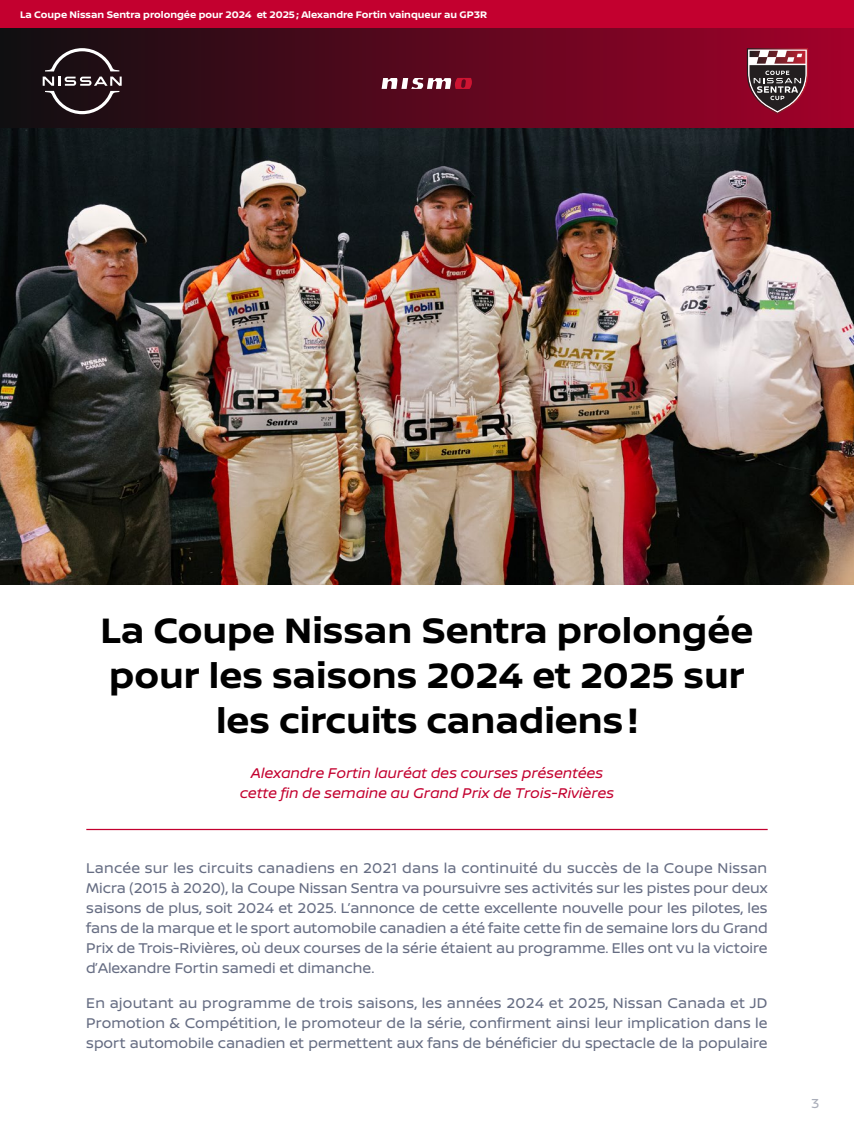
<style>
.page{position:relative;width:854px;height:1139px;background:#fff}
.page>*{position:absolute;margin:0;border:0;box-sizing:border-box;transform-origin:0 0}
.Titre_communiqué{font:700 37.5px/45px "Nissan Brand";color:#000;text-align:center}
.Texte{font:15px/20px "Nissan Brand";color:#656c82;text-align:justify}
.Intro_communiqué__le{font:italic 15px/20px "Nissan Brand";color:#c3002f;text-align:center}
.t1{font:13.88px "Nissan Brand";color:#a9adb9}
.Ancre_de_texte__debu{font:700 10.12px "Nissan Brand";color:#fff}
</style>
<div class="page">
<div style="left:0;top:27px;width:853px;height:101px;background:linear-gradient(to right,#0f1011,#a4002a)"></div>
<div style="left:0;top:0;width:853px;height:27px;background:#c3002f"></div>
<img style="left:0;top:128px;width:853px;height:456px">
<hr style="left:86px;top:828px;width:681px;height:2px;background:#c3002f">
<svg style="left:45px;top:48px;width:74px;height:23px;background:#3f3237"></svg>
<svg style="left:43px;top:77px;width:79px;height:37px;background:#493d41"></svg>
<svg style="left:746px;top:48px;width:61px;height:66px;background:#784c56"></svg>
<svg style="left:381px;top:78px;width:91px;height:11px"></svg>
<p class="Ancre_de_texte__debu" style="left:20px;top:7px;width:468px">La Coupe Nissan Sentra prolongée pour 2024 et 2025; Alexandre Fortin vainqueur au GP3R</p>
<p class="Titre_communiqué" style="left:101px;top:606px;width:654px">La Coupe Nissan Sentra prolongée pour les saisons 2024 et 2025 sur les circuits canadiens!</p>
<p class="Intro_communiqué__le" style="left:240px;top:762px;width:375px">Alexandre Fortin lauréat des courses présentées cette fin de semaine au Grand Prix de Trois-Rivières</p>
<p class="Texte" style="left:86px;top:856px;width:682px">Lancée sur les circuits canadiens en 2021 dans la continuité du succès de la Coupe Nissan Micra (2015 à 2020), la Coupe Nissan Sentra va poursuivre ses activités sur les pistes pour deux saisons de plus, soit 2024 et 2025. L’annonce de cette excellente nouvelle pour les pilotes, les fans de la marque et le sport automobile canadien a été faite cette fin de semaine lors du Grand Prix de Trois-Rivières, où deux courses de la série étaient au programme. Elles ont vu la victoire d’Alexandre Fortin samedi et dimanche.</p>
<p class="Texte" style="left:86px;top:991px;width:682px">En ajoutant au programme de trois saisons, les années 2024 et 2025, Nissan Canada et JD Promotion &amp; Compétition, le promoteur de la série, confirment ainsi leur implication dans le sport automobile canadien et permettent aux fans de bénéficier du spectacle de la populaire</p>
<p class="t1" style="left:811px;top:1092px;width:10px">3</p>
</div>
